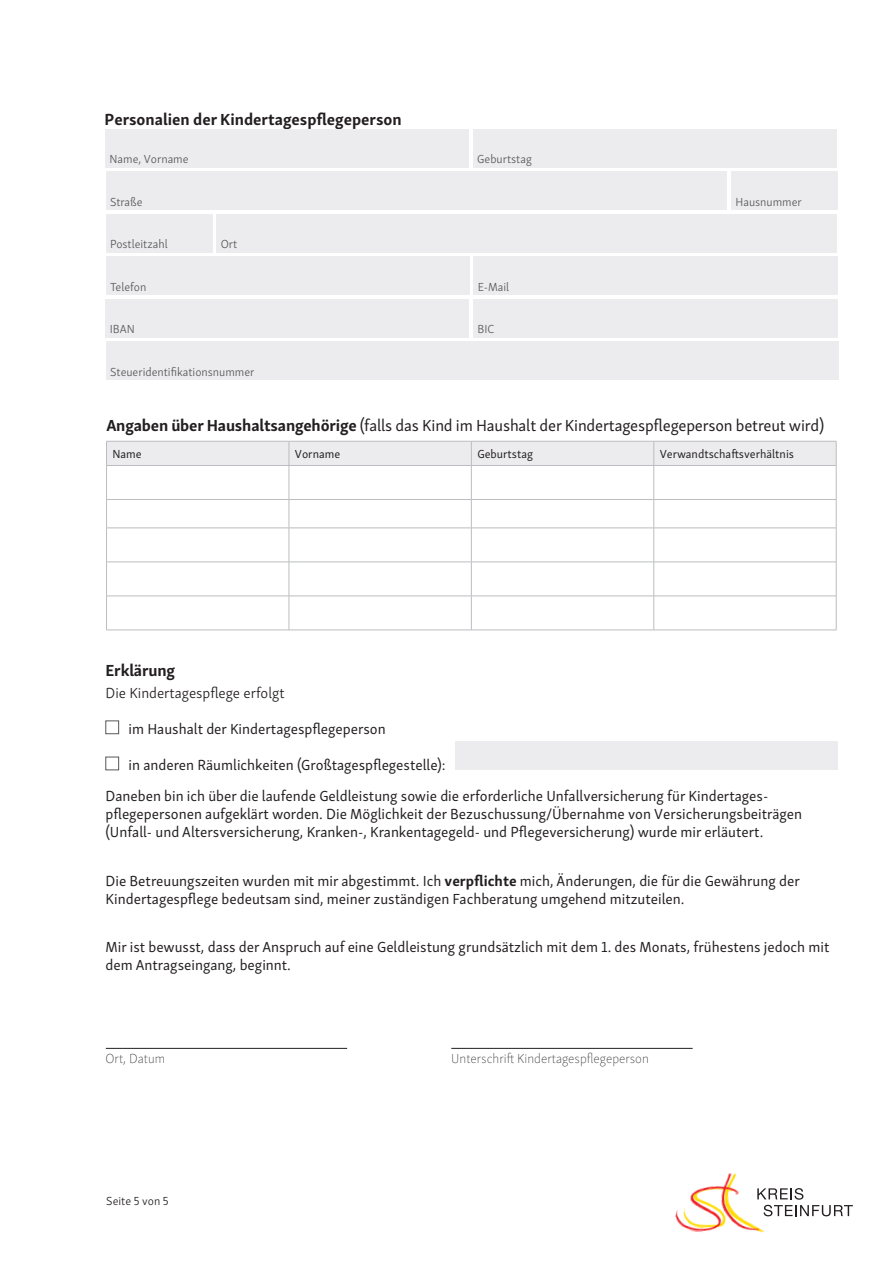
<style>
.page{position:relative;width:893px;height:1263px;background:#fff}
.page>*{position:absolute;margin:0;border:0;box-sizing:border-box;transform-origin:0 0}
.t1{font:16.5px "Skolar Sans Latn";letter-spacing:-.01em;color:#231f20}
.t2{font:700 16.5px "Skolar Sans Latn";color:#231f20}
.t3{font:15px/18px "Skolar Sans Latn";color:#231f20}
.t4{font:300 15px "Skolar Sans Latn";color:#231f20}
.t5{font:100 13.5px "Skolar Sans Latn";color:#231f20}
.t6{font:300 12px "Skolar Sans Latn";color:#57585a}
.t7{font:12px "Skolar Sans Latn";color:#231f20}
.t8{font:300 12px "Skolar Sans Latn";color:#231f20}
.s1{font-weight:700}
</style>
<div class="page">
<svg style="left:773px;top:1188px;width:80px;height:28px"></svg>
<img style="left:675px;top:1173px;width:98px;height:60px">
<div style="left:473px;top:129px;width:363px;height:38px;background:#ececee"></div>
<div style="left:105px;top:129px;width:364px;height:38px;background:#ececee"></div>
<div style="left:106px;top:257px;width:364px;height:38px;background:#ececee"></div>
<div style="left:106px;top:299px;width:363px;height:39px;background:#ececee"></div>
<div style="left:474px;top:257px;width:364px;height:38px;background:#ececee"></div>
<div style="left:473px;top:299px;width:365px;height:39px;background:#ececee"></div>
<div style="left:106px;top:172px;width:621px;height:38px;background:#ececee"></div>
<div style="left:731px;top:172px;width:107px;height:38px;background:#ececee"></div>
<div style="left:216px;top:214px;width:621px;height:38px;background:#ececee"></div>
<div style="left:106px;top:214px;width:106px;height:38px;background:#ececee"></div>
<div style="left:106px;top:342px;width:732px;height:38px;background:#ececee"></div>
<hr style="left:471px;top:466px;width:1px;height:33px;background:#bcbdc0">
<hr style="left:653px;top:466px;width:1px;height:33px;background:#bcbdc0">
<hr style="left:836px;top:466px;width:1px;height:33px;background:#bcbdc0">
<svg style="left:471px;top:500px;width:1px;height:28px"></svg>
<svg style="left:653px;top:500px;width:1px;height:28px"></svg>
<svg style="left:836px;top:500px;width:1px;height:28px"></svg>
<hr style="left:471px;top:528px;width:1px;height:34px;background:#bcbdc0">
<hr style="left:653px;top:528px;width:1px;height:34px;background:#bcbdc0">
<hr style="left:836px;top:528px;width:1px;height:34px;background:#bcbdc0">
<hr style="left:471px;top:562px;width:1px;height:34px;background:#bcbdc0">
<hr style="left:653px;top:562px;width:1px;height:34px;background:#bcbdc0">
<hr style="left:836px;top:562px;width:1px;height:34px;background:#bcbdc0">
<hr style="left:471px;top:596px;width:1px;height:34px;background:#bcbdc0">
<hr style="left:653px;top:596px;width:1px;height:34px;background:#bcbdc0">
<hr style="left:836px;top:596px;width:1px;height:34px;background:#bcbdc0">
<div style="left:106px;top:441px;width:731px;height:24px;background:#ececee"></div>
<hr style="left:471px;top:441px;width:183px;height:1px;background:#bcbdc0">
<hr style="left:654px;top:441px;width:182px;height:1px;background:#bcbdc0">
<hr style="left:106px;top:465px;width:183px;height:1px;background:#bcbdc0">
<hr style="left:106px;top:466px;width:1px;height:33px;background:#bcbdc0">
<hr style="left:289px;top:465px;width:182px;height:1px;background:#bcbdc0">
<hr style="left:289px;top:466px;width:1px;height:33px;background:#bcbdc0">
<hr style="left:471px;top:465px;width:183px;height:1px;background:#bcbdc0">
<hr style="left:654px;top:465px;width:182px;height:1px;background:#bcbdc0">
<hr style="left:106px;top:499px;width:183px;height:1px;background:#bcbdc0">
<svg style="left:106px;top:500px;width:1px;height:28px"></svg>
<hr style="left:289px;top:499px;width:182px;height:1px;background:#bcbdc0">
<svg style="left:289px;top:500px;width:1px;height:28px"></svg>
<hr style="left:471px;top:499px;width:183px;height:1px;background:#bcbdc0">
<hr style="left:654px;top:499px;width:182px;height:1px;background:#bcbdc0">
<hr style="left:106px;top:528px;width:183px;height:1px;background:#bcbdc0">
<hr style="left:106px;top:528px;width:1px;height:34px;background:#bcbdc0">
<hr style="left:289px;top:528px;width:182px;height:1px;background:#bcbdc0">
<hr style="left:289px;top:528px;width:1px;height:34px;background:#bcbdc0">
<hr style="left:471px;top:528px;width:183px;height:1px;background:#bcbdc0">
<hr style="left:654px;top:528px;width:182px;height:1px;background:#bcbdc0">
<hr style="left:106px;top:562px;width:183px;height:1px;background:#bcbdc0">
<hr style="left:106px;top:562px;width:1px;height:34px;background:#bcbdc0">
<hr style="left:289px;top:562px;width:182px;height:1px;background:#bcbdc0">
<hr style="left:289px;top:562px;width:1px;height:34px;background:#bcbdc0">
<hr style="left:471px;top:562px;width:183px;height:1px;background:#bcbdc0">
<hr style="left:654px;top:562px;width:182px;height:1px;background:#bcbdc0">
<hr style="left:106px;top:596px;width:183px;height:1px;background:#bcbdc0">
<hr style="left:106px;top:596px;width:1px;height:34px;background:#bcbdc0">
<hr style="left:289px;top:596px;width:182px;height:1px;background:#bcbdc0">
<hr style="left:289px;top:596px;width:1px;height:34px;background:#bcbdc0">
<hr style="left:471px;top:596px;width:183px;height:1px;background:#bcbdc0">
<hr style="left:654px;top:596px;width:182px;height:1px;background:#bcbdc0">
<hr style="left:106px;top:630px;width:183px;height:1px;background:#bcbdc0">
<hr style="left:289px;top:630px;width:182px;height:1px;background:#bcbdc0">
<hr style="left:471px;top:630px;width:183px;height:1px;background:#bcbdc0">
<hr style="left:654px;top:630px;width:182px;height:1px;background:#bcbdc0">
<div style="left:106px;top:721px;width:13px;height:13px;border:1px solid #57585a"></div>
<div style="left:106px;top:757px;width:13px;height:13px;border:1px solid #57585a"></div>
<div style="left:455px;top:741px;width:383px;height:29px;background:#ececee"></div>
<hr style="left:106px;top:1048px;width:241px;height:1px;background:#231f20">
<hr style="left:451px;top:1048px;width:242px;height:1px;background:#231f20">
<p class="t2" style="left:105px;top:106px;width:299px">Personalien der Kindertagespflegeperson</p>
<p class="t6" style="left:110px;top:150px;width:80px">Name, Vorname</p>
<p class="t6" style="left:477px;top:150px;width:56px">Geburtstag</p>
<p class="t6" style="left:110px;top:193px;width:34px">Straße</p>
<p class="t6" style="left:735px;top:193px;width:68px">Hausnummer</p>
<p class="t6" style="left:110px;top:235px;width:59px">Postleitzahl</p>
<p class="t6" style="left:221px;top:235px;width:18px">Ort</p>
<p class="t6" style="left:110px;top:278px;width:38px">Telefon</p>
<p class="t6" style="left:110px;top:320px;width:27px">IBAN</p>
<p class="t6" style="left:110px;top:363px;width:146px">Steueridentifikationsnummer</p>
<p class="t6" style="left:478px;top:278px;width:33px">E-Mail</p>
<p class="t6" style="left:477px;top:320px;width:18px">BIC</p>
<p class="t1" style="left:106px;top:413px;width:719px"><span class="s1">Angaben über Haushaltsangehörige</span> (falls das Kind im Haushalt der Kindertagespflegeperson betreut wird)</p>
<p class="t7" style="left:113px;top:445px;width:31px">Name</p>
<p class="t7" style="left:295px;top:445px;width:47px">Vorname</p>
<p class="t7" style="left:477px;top:445px;width:57px">Geburtstag</p>
<p class="t7" style="left:660px;top:445px;width:136px">Verwandtschaftsverhältnis</p>
<p class="t2" style="left:106px;top:657px;width:71px">Erklärung</p>
<p class="t4" style="left:106px;top:682px;width:180px">Die Kindertagespflege erfolgt</p>
<p class="t3" style="left:129px;top:719px;width:259px">im Haushalt der Kindertagespflegeperson</p>
<p class="t3" style="left:106px;top:748px;width:664px;line-height:30.8px;text-indent:23px">in anderen Räumlichkeiten (Großtagespflegestelle):<br>Daneben bin ich über die laufende Geldleistung sowie die erforderliche Unfallversicherung für Kindertages-</p>
<p class="t3" style="left:106px;top:803px;width:698px">pflegepersonen aufgeklärt worden. Die Möglichkeit der Bezuschussung/Übernahme von Versicherungsbeiträgen (Unfall- und Altersversicherung, Kranken-, Krankentagegeld- und Pflegeversicherung) wurde mir erläutert.</p>
<p class="t3" style="left:106px;top:870px;width:696px">Die Betreuungszeiten wurden mit mir abgestimmt. Ich <span class="s1">verpflichte</span> mich, Änderungen, die für die Gewährung der<br>Kindertagespflege bedeutsam sind, meiner zuständigen Fachberatung umgehend mitzuteilen.</p>
<p class="t3" style="left:106px;top:937px;width:725px">Mir ist bewusst, dass der Anspruch auf eine Geldleistung grundsätzlich mit dem 1. des Monats, frühestens jedoch mit dem Antragseingang, beginnt.</p>
<p class="t5" style="left:106px;top:1049px;width:61px">Ort, Datum</p>
<p class="t5" style="left:451px;top:1049px;width:199px">Unterschrift Kindertagespflegeperson</p>
<p class="t8" style="left:106px;top:1192px;width:64px">Seite 5 von 5</p>
</div>
